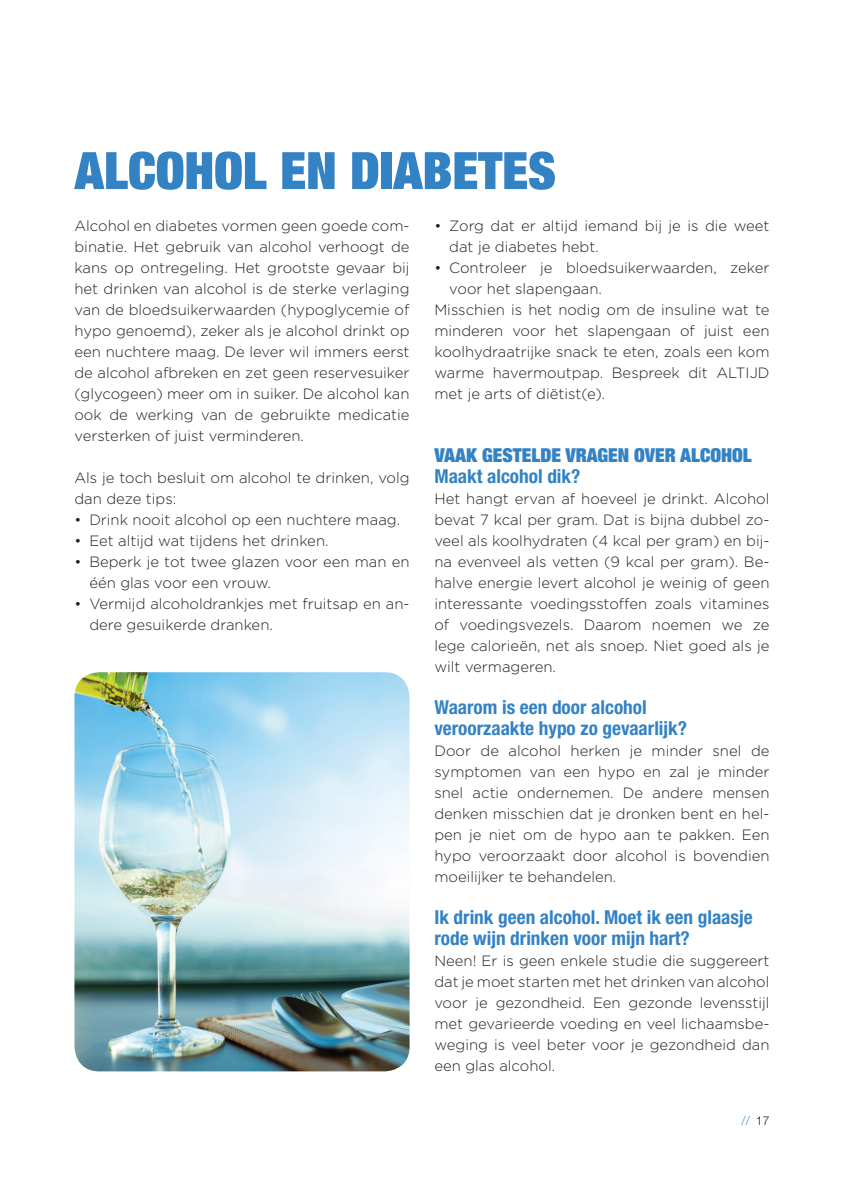
<style>
.page{position:relative;width:844px;height:1191px;background:#fff}
.page>*{position:absolute;margin:0;border:0;box-sizing:border-box;transform-origin:0 0}
.t1{font:900 condensed 51.62px "Helvetica Neue LT Std";color:#3382c4}
.t2{font:700 condensed 19.25px/21px "Helvetica Neue LT Std";color:#3382c4}
.t3{font:900 condensed 19.25px "Helvetica Neue LT Std";color:#3382c4}
.t4{font:300 14.88px/21px "Gotham";color:#231f20;text-align:justify}
.t5{font:300 12.25px "Helvetica Neue LT Std";color:#3382c4}
.s1{color:#231f20}
</style>
<div class="page">
<img style="left:74px;top:672px;width:335px;height:399px">
<h1 class="t1" style="left:74px;top:138px;width:482px">ALCOHOL EN DIABETES</h1>
<p class="t4" style="left:74px;top:215px;width:336px">Alcohol en diabetes vormen geen goede com&shy;binatie. Het gebruik van alcohol verhoogt de kans op ontregeling. Het grootste gevaar bij het drinken van alcohol is de sterke verlaging van de bloedsuikerwaarden (hypoglycemie of hypo genoemd), zeker als je alcohol drinkt op een nuchtere maag. De lever wil immers eerst de alcohol afbreken en zet geen reservesuiker (glycogeen) meer om in suiker. De alcohol kan ook de werking van de gebruikte medicatie versterken of juist verminderen.</p>
<p class="t4" style="left:74px;top:467px;width:336px">Als je toch besluit om alcohol te drinken, volg dan deze tips:</p>
<p class="t4" style="left:74px;top:509px;width:327px">• Drink nooit alcohol op een nuchtere maag.</p>
<p class="t4" style="left:74px;top:530px;width:255px">• Eet altijd wat tijdens het drinken.</p>
<p class="t4" style="left:89px;top:551px;width:321px;text-indent:-15px">• Beperk je tot twee glazen voor een man en één glas voor een vrouw.</p>
<p class="t4" style="left:89px;top:593px;width:321px;text-indent:-15px">• Vermijd alcoholdrankjes met fruitsap en an&shy;dere gesuikerde dranken.</p>
<p class="t4" style="left:449px;top:215px;width:321px;text-indent:-15px">• Zorg dat er altijd iemand bij je is die weet dat je diabetes hebt.</p>
<p class="t4" style="left:434px;top:257px;width:336px">• Controleer je bloedsuikerwaarden, zeker</p>
<p class="t4" style="left:449px;top:278px;width:154px">voor het slapengaan.</p>
<p class="t4" style="left:434px;top:299px;width:336px">Misschien is het nodig om de insuline wat te</p>
<p class="t4" style="left:434px;top:320px;width:336px">minderen voor het slapengaan of juist een</p>
<p class="t4" style="left:434px;top:341px;width:336px">koolhydraatrijke snack te eten, zoals een kom</p>
<p class="t4" style="left:434px;top:362px;width:336px">warme havermoutpap. Bespreek dit ALTIJD</p>
<p class="t4" style="left:434px;top:383px;width:172px">met je arts of diëtist(e).</p>
<p class="t3" style="left:434px;top:443px;width:319px">VAAK GESTELDE VRAGEN OVER ALCOHOL</p>
<p class="t2" style="left:434px;top:465px;width:147px">Maakt alcohol dik?</p>
<p class="t4" style="left:434px;top:488px;width:336px">Het hangt ervan af hoeveel je drinkt. Alcohol bevat 7 kcal per gram. Dat is bijna dubbel zo&shy;veel als koolhydraten (4 kcal per gram) en bij&shy;na evenveel als vetten (9 kcal per gram). Be&shy;halve energie levert alcohol je weinig of geen interessante voedingsstoffen zoals vitamines of voedingsvezels. Daarom noemen we ze lege calorieën, net als snoep. Niet goed als je wilt vermageren.</p>
<p class="t2" style="left:434px;top:696px;width:254px">Waarom is een door alcohol veroorzaakte hypo zo gevaarlijk?</p>
<p class="t4" style="left:434px;top:740px;width:336px">Door de alcohol herken je minder snel de symptomen van een hypo en zal je minder snel actie ondernemen. De andere mensen denken misschien dat je dronken bent en hel&shy;pen je niet om de hypo aan te pakken. Een hypo veroorzaakt door alcohol is bovendien moeilijker te behandelen.</p>
<p class="t2" style="left:434px;top:906px;width:319px">Ik drink geen alcohol. Moet ik een glaasje rode wijn drinken voor mijn hart?</p>
<p class="t4" style="left:434px;top:950px;width:336px">Neen! Er is geen enkele studie die suggereert dat je moet starten met het drinken van alcohol voor je gezondheid. Een gezonde levensstijl met gevarieerde voeding en veel lichaamsbe&shy;weging is veel beter voor je gezondheid dan een glas alcohol.</p>
<p class="t5" style="left:741px;top:1113px;width:29px">// <span class="s1">17</span></p>
</div>
